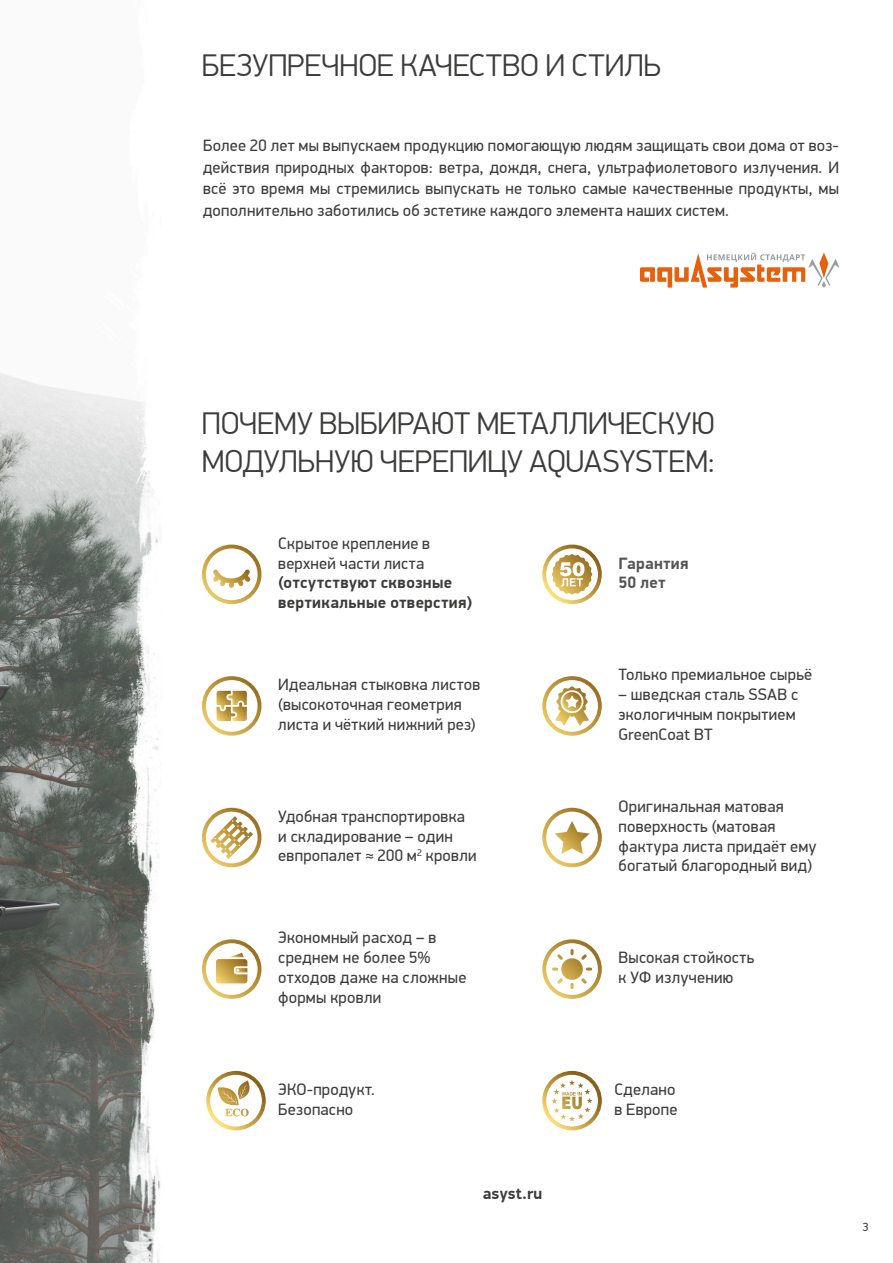
<style>
.page{position:relative;width:893px;height:1263px;background:#fff}
.page>*{position:absolute;margin:0;border:0;box-sizing:border-box;transform-origin:0 0}
.t1{font:300 31.5px/37.8px "PF Din Display Pro";letter-spacing:-.005em;color:#3c3c3b}
.t2{font:16.5px/19.8px "PF Din Display Pro";letter-spacing:.015em;color:#3c3c3b}
.t3{font:700 16.5px/19.8px "PF Din Display Pro";letter-spacing:.02em;color:#3c3c3b}
.t4{font:700 16.5px/19.8px "PF Din Display Pro";letter-spacing:.02em;color:#555454}
.t5{font:12px "PF Din Display Pro";color:#3c3c3b}
</style>
<div class="page">
<img style="left:0;top:373px;width:160px;height:890px">
<svg style="left:202px;top:545px;width:59px;height:59px"></svg>
<svg style="left:542px;top:545px;width:60px;height:59px"></svg>
<svg style="left:202px;top:676px;width:59px;height:60px"></svg>
<svg style="left:542px;top:676px;width:60px;height:60px"></svg>
<svg style="left:202px;top:808px;width:59px;height:59px"></svg>
<svg style="left:542px;top:808px;width:60px;height:59px"></svg>
<svg style="left:202px;top:939px;width:59px;height:60px"></svg>
<svg style="left:542px;top:939px;width:60px;height:60px"></svg>
<svg style="left:640px;top:252px;width:200px;height:36px"></svg>
<svg style="left:542px;top:1071px;width:60px;height:59px"></svg>
<svg style="left:206px;top:1071px;width:60px;height:59px"></svg>
<h1 class="t1" style="left:202px;top:46px;width:461px">БЕЗУПРЕЧНОЕ КАЧЕСТВО И СТИЛЬ</h1>
<p class="t2" style="left:203px;top:135px;width:637px;line-height:21.6px;text-align:justify">Более 20 лет мы выпускаем продукцию помогающую людям защищать свои дома от воз&shy;действия природных факторов: ветра, дождя, снега, ультрафиолетового излучения. И всё это время мы стремились выпускать не только самые качественные продукты, мы дополнительно заботились об эстетике каждого элемента наших систем.</p>
<h1 class="t1" style="left:202px;top:405px;width:515px">ПОЧЕМУ ВЫБИРАЮТ МЕТАЛЛИЧЕСКУЮ<br>МОДУЛЬНУЮ ЧЕРЕПИЦУ AQUASYSTEM:</h1>
<p class="t2" style="left:278px;top:533px;width:153px">Скрытое крепление в верхней части листа</p>
<p class="t3" style="left:278px;top:573px;width:195px">(отсутствуют сквозные вертикальные отверстия)</p>
<p class="t2" style="left:278px;top:675px;width:204px">Идеальная стыковка листов (высокоточная геометрия листа и чёткий нижний рез)</p>
<p class="t2" style="left:278px;top:806px;width:200px">Удобная транспортировка и складирование – один евпропалет ≈ 200 м<sup>2</sup> кровли</p>
<p class="t2" style="left:278px;top:928px;width:190px">Экономный расход – в среднем не более 5% отходов даже на сложные формы кровли</p>
<p class="t4" style="left:619px;top:553px;width:71px">Гарантия<br>50 лет</p>
<p class="t2" style="left:619px;top:665px;width:195px">Только премиальное сырьё</p>
<p class="t2" style="left:619px;top:685px;width:181px">– шведская сталь SSAB c экологичным покрытием<br>GreenCoat BT</p>
<p class="t2" style="left:619px;top:796px;width:199px">Оригинальная матовая поверхность (матовая фактура листа придаёт ему богатый благородный вид)</p>
<p class="t2" style="left:619px;top:948px;width:137px">Высокая стойкость к УФ излучению</p>
<p class="t2" style="left:278px;top:1079px;width:98px">ЭКО-продукт.<br>Безопасно</p>
<p class="t2" style="left:614px;top:1079px;width:65px">Сделано в Европе</p>
<p class="t3" style="left:483px;top:1184px;width:61px">asyst.ru</p>
<p class="t5" style="left:863px;top:1220px;width:7px">3</p>
</div>
